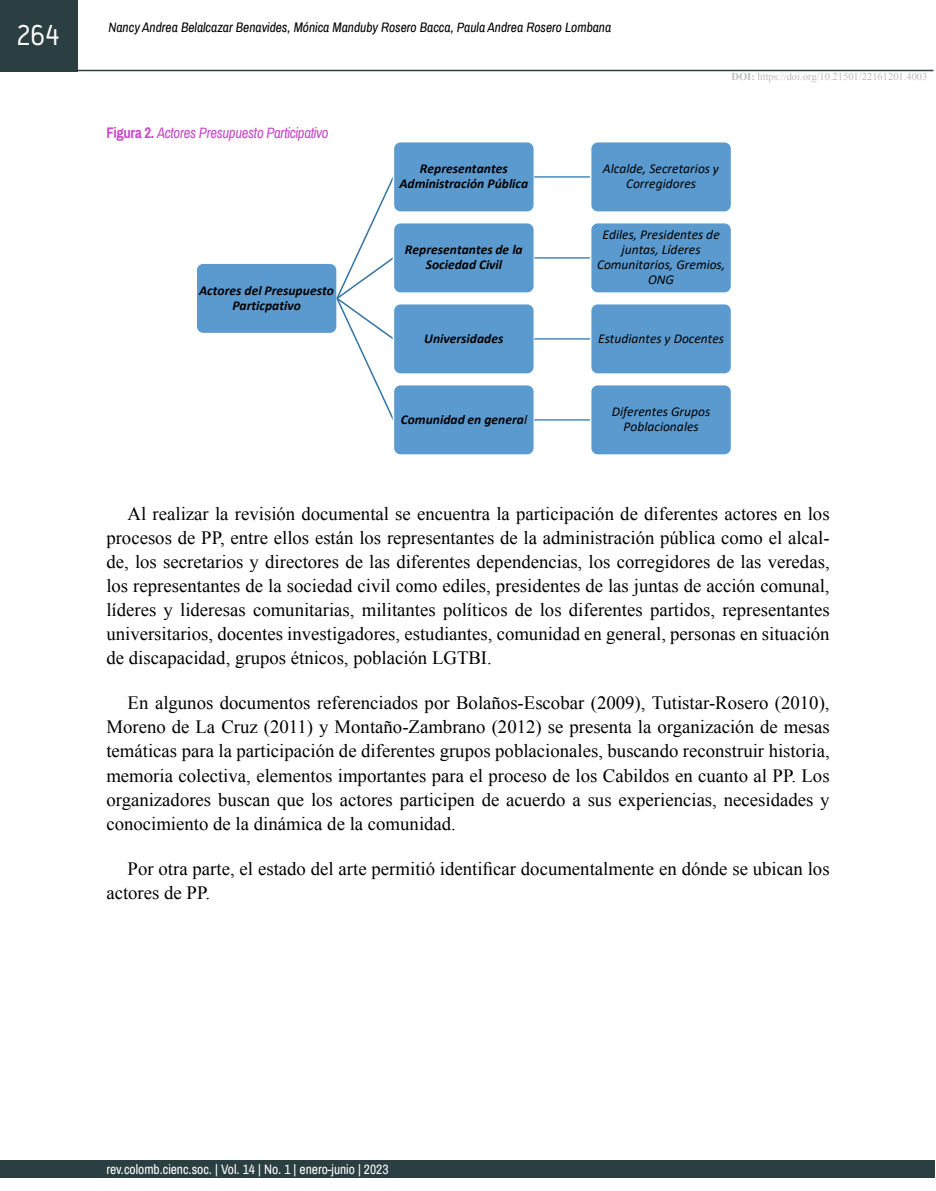
<style>
.page{position:relative;width:936px;height:1191px;background:#fff}
.page>*{position:absolute;margin:0;border:0;box-sizing:border-box;transform-origin:0 0}
.t1{font:30px "Typestar Pro";color:#fff}
.t2{font:18.75px/24px "Times New Roman";color:#000;text-align:justify}
.t3{font:italic 15px "Archivo Narrow";letter-spacing:-.02em;color:#c649c9}
.t4{font:italic 13.5px/14.9px "Calibri";color:#000;text-align:center}
.t5{font:italic 700 13.5px/15px "Calibri";color:#000;text-align:center}
.t6{font:italic 13.5px "Archivo Narrow";color:#000}
.t7{font:13.5px "Archivo Narrow";color:#fff}
.t8{font:10.5px "Times New Roman";color:#bbbdbe}
.s1{font-weight:700}
.s2{font-weight:700;font-style:normal}
.s3{font-weight:400}
.s4{font-style:inherit}
</style>
<div class="page">
<div style="left:0;top:1160px;width:934px;height:18px;background:#2b3e41"></div>
<hr style="left:77px;top:70px;width:856px;height:1px;background:#2b3e41">
<div style="left:0;top:0;width:78px;height:71px;background:#2b3e41"></div>
<div style="left:196px;top:263px;width:141px;height:70px;background:#5b9acf;border-radius:7px"></div>
<div style="left:195px;top:262px;width:143px;height:72px;border:2px solid #fff;border-radius:7px"></div>
<div style="left:393px;top:142px;width:141px;height:70px;background:#5b9acf;border-radius:7px"></div>
<div style="left:392px;top:142px;width:143px;height:71px;border:2px solid #fff;border-radius:7px"></div>
<hr style="left:534px;top:176px;width:56px;height:2px;background:#4989bd">
<div style="left:590px;top:142px;width:141px;height:70px;background:#5b9acf;border-radius:7px"></div>
<div style="left:590px;top:142px;width:142px;height:71px;border:2px solid #fff;border-radius:7px"></div>
<div style="left:393px;top:223px;width:141px;height:70px;background:#5b9acf;border-radius:7px"></div>
<div style="left:392px;top:222px;width:143px;height:72px;border:2px solid #fff;border-radius:7px"></div>
<hr style="left:534px;top:257px;width:56px;height:2px;background:#4989bd">
<div style="left:590px;top:223px;width:141px;height:70px;background:#5b9acf;border-radius:7px"></div>
<div style="left:590px;top:222px;width:142px;height:72px;border:2px solid #fff;border-radius:7px"></div>
<div style="left:393px;top:304px;width:141px;height:70px;background:#5b9acf;border-radius:7px"></div>
<div style="left:392px;top:303px;width:143px;height:72px;border:2px solid #fff;border-radius:7px"></div>
<hr style="left:534px;top:338px;width:56px;height:2px;background:#4989bd">
<div style="left:590px;top:304px;width:141px;height:70px;background:#5b9acf;border-radius:7px"></div>
<div style="left:590px;top:303px;width:142px;height:72px;border:2px solid #fff;border-radius:7px"></div>
<svg style="left:335px;top:175px;width:60px;height:244px"></svg>
<div style="left:393px;top:385px;width:141px;height:70px;background:#5b9acf;border-radius:7px"></div>
<div style="left:392px;top:384px;width:143px;height:72px;border:2px solid #fff;border-radius:7px"></div>
<hr style="left:534px;top:419px;width:56px;height:1px;background:#4989bd">
<div style="left:590px;top:385px;width:141px;height:70px;background:#5b9acf;border-radius:7px"></div>
<div style="left:590px;top:384px;width:142px;height:72px;border:2px solid #fff;border-radius:7px"></div>
<h1 class="t1" style="left:16px;top:16px;width:47px">264</h1>
<p class="t6" style="left:108px;top:19px;width:504px">Nancy Andrea Belalcazar Benavides, Mónica Manduby Rosero Bacca, Paula Andrea Rosero Lombana</p>
<p class="t8" style="left:731px;top:70px;width:197px"><span class="s1">DOI:</span> https://doi.org/10.21501/22161201.4003</p>
<p class="t3" style="left:106px;top:124px;width:224px"><span class="s2">Figura 2.</span> Actores Presupuesto Participativo</p>
<p class="t5" style="left:399px;top:161px;width:130px">Representantes<br>Administración Pública</p>
<p class="t4" style="left:603px;top:161px;width:118px">Alcalde, Secretarios y<br>Corregidores</p>
<p class="t5" style="left:199px;top:282px;width:136px">Actores del Presupuesto<br>Particpativo</p>
<p class="t5" style="left:405px;top:242px;width:119px">Representantes de la<br>Sociedad Civil</p>
<p class="t4" style="left:597px;top:227px;width:130px">Ediles, Presidentes de juntas, Líderes<br>Comunitarios, Gremios,<br>ONG</p>
<p class="t5" style="left:424px;top:330px;width:81px">Universidades</p>
<p class="t4" style="left:598px;top:330px;width:128px">Estudiantes y Docentes</p>
<p class="t5" style="left:400px;top:411px;width:128px">Comunidad en genera<span class="s3">l</span></p>
<p class="t4" style="left:611px;top:404px;width:100px">Diferentes Grupos<br>Poblacionales</p>
<p class="t2" style="left:106px;top:501px;width:724px;text-indent:21px">Al realizar la revisión documental se encuentra la participación de diferentes actores en los procesos de <span class="s4">PP</span>, entre ellos están los representantes de la administración pública como el alcal&shy;de, los secretarios y directores de las diferentes dependencias, los corregidores de las veredas, los representantes de la sociedad civil como ediles, presidentes de las juntas de acción comunal, líderes y lideresas comunitarias, militantes políticos de los diferentes partidos, representantes universitarios, docentes investigadores, estudiantes, comunidad en general, personas en situación de discapacidad, grupos étnicos, población <span class="s4">LGTBI</span>.</p>
<p class="t2" style="left:106px;top:691px;width:724px;text-indent:21px">En algunos documentos referenciados por Bolaños-Escobar (2009), Tutistar-Rosero (2010), Moreno de La Cruz (2011) y Montaño-Zambrano (2012) se presenta la organización de mesas temáticas para la participación de diferentes grupos poblacionales, buscando reconstruir historia, memoria colectiva, elementos importantes para el proceso de los Cabildos en cuanto al <span class="s4">PP</span>. Los organizadores buscan que los actores participen de acuerdo a sus experiencias, necesidades y conocimiento de la dinámica de la comunidad.</p>
<p class="t2" style="left:106px;top:856px;width:724px;text-indent:21px">Por otra parte, el estado del arte permitió identificar documentalmente en dónde se ubican los actores de <span class="s4">PP</span>.</p>
<p class="t7" style="left:106px;top:1160px;width:284px">rev.colomb.cienc.soc. | Vol. 14 | No. 1 | enero-junio | 2023</p>
</div>
